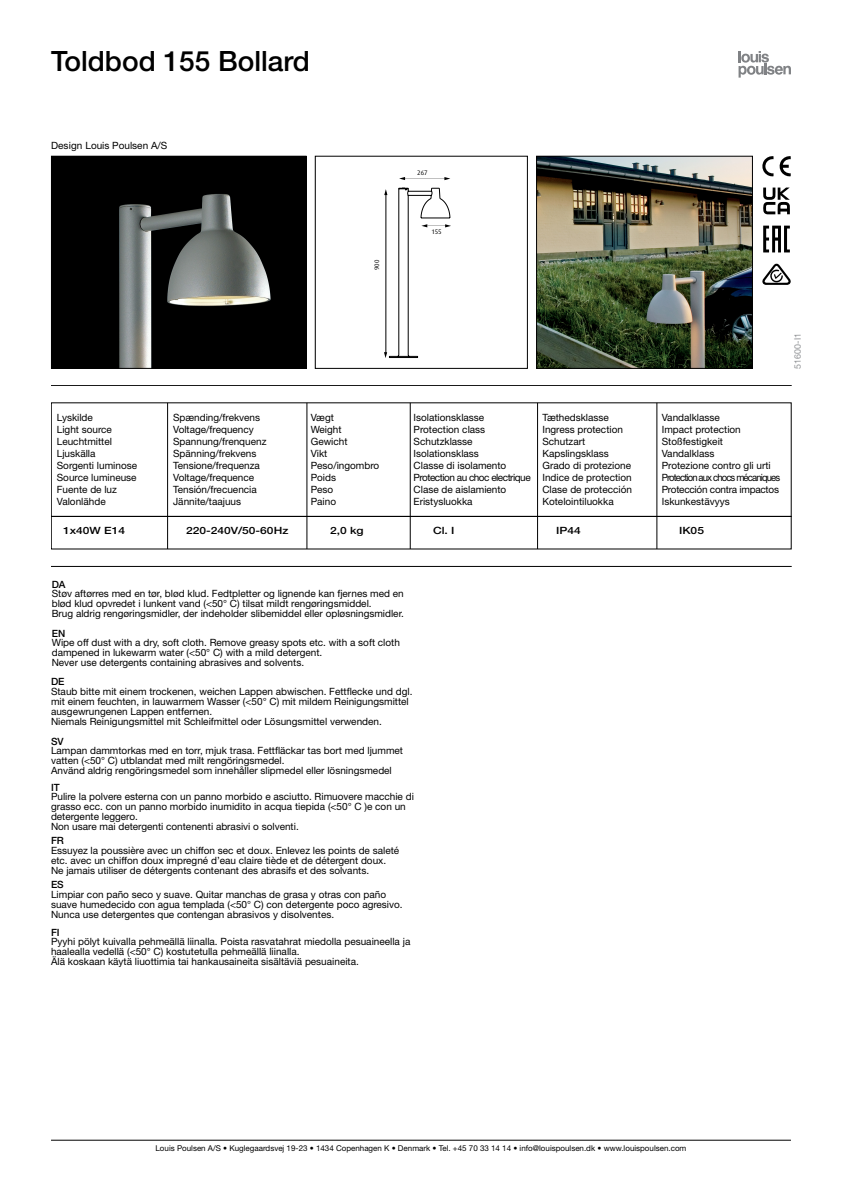
<style>
.page{position:relative;width:842px;height:1191px;background:#fff}
.page>*{position:absolute;margin:0;border:0;box-sizing:border-box;transform-origin:0 0}
.t1{font:500 28px "Helvetica Neue LT Std";color:#000}
.t2{font:10px/12px "Helvetica Neue LT Std";color:#000}
.t3{font:500 10px "Helvetica Neue LT Std";color:#000;scale:1.2 1}
.t4{font:500 10px "Helvetica Neue LT Std";color:#000}
.t5{font:9px "Helvetica Neue LT Std";color:#939598}
.t6{font:8px "Helvetica Neue LT Std";color:#000}
.t7{font:6.6px "Dax";color:#000}
</style>
<div class="page">
<svg style="left:738px;top:51px;width:53px;height:27px"></svg>
<hr style="left:51px;top:1140px;width:740px;height:1px;background:#000">
<hr style="left:51px;top:385px;width:740px;height:1px;background:#000">
<hr style="left:167px;top:403px;width:1px;height:113px;background:#000">
<hr style="left:307px;top:403px;width:1px;height:113px;background:#000">
<hr style="left:410px;top:403px;width:1px;height:113px;background:#000">
<hr style="left:537px;top:403px;width:1px;height:113px;background:#000">
<hr style="left:657px;top:403px;width:1px;height:113px;background:#000">
<hr style="left:51px;top:566px;width:740px;height:1px;background:#000">
<svg style="left:51px;top:516px;width:740px;height:33px"></svg>
<img style="left:53px;top:158px;width:251px;height:209px">
<div style="left:51px;top:156px;width:255px;height:213px;border:1px solid #000"></div>
<svg style="left:399px;top:177px;width:6px;height:3px"></svg>
<svg style="left:444px;top:177px;width:6px;height:3px"></svg>
<svg style="left:384px;top:187px;width:67px;height:171px"></svg>
<div style="left:315px;top:156px;width:213px;height:213px;border:1px solid #000"></div>
<img style="left:538px;top:158px;width:213px;height:209px">
<div style="left:536px;top:156px;width:217px;height:213px;border:1px solid #000"></div>
<svg style="left:779px;top:156px;width:12px;height:20px"></svg>
<svg style="left:762px;top:156px;width:11px;height:20px"></svg>
<svg style="left:763px;top:187px;width:27px;height:27px"></svg>
<svg style="left:763px;top:226px;width:27px;height:26px"></svg>
<svg style="left:762px;top:264px;width:29px;height:21px"></svg>
<h1 class="t1" style="left:51px;top:44px;width:260px">Toldbod 155 Bollard</h1>
<p class="t2" style="left:51px;top:139px;width:118px">Design Louis Poulsen A/S</p>
<p class="t7" style="left:373px;top:270px;width:12px;rotate:-90deg">900</p>
<p class="t7" style="left:417px;top:169px;width:12px">267</p>
<p class="t7" style="left:431px;top:228px;width:12px">155</p>
<p class="t5" style="left:792px;top:369px;width:38px;rotate:-90deg">51600-I1</p>
<p class="t2" style="left:57px;top:411px;width:82px">Lyskilde<br>Light source<br>Leuchtmittel<br>Ljuskälla<br>Sorgenti luminose<br>Source lumineuse<br>Fuente de luz<br>Valonlähde</p>
<p class="t2" style="left:173px;top:411px;width:95px">Spænding/frekvens<br>Voltage/frequency<br>Spannung/frenquenz<br>Spänning/frekvens<br>Tensione/frequenza<br>Voltage/frequence<br>Tensión/frecuencia<br>Jännite/taajuus</p>
<p class="t2" style="left:311px;top:411px;width:70px">Vægt<br>Weight<br>Gewicht<br>Vikt<br>Peso/ingombro<br>Poids<br>Peso<br>Paino</p>
<p class="t2" style="left:542px;top:411px;width:91px">Tæthedsklasse<br>Ingress protection<br>Schutzart<br>Kapslingsklass<br>Grado di protezione<br>Indice de protection<br>Clase de protección<br>Kotelointiluokka</p>
<p class="t2" style="left:662px;top:411px;width:120px">Vandalklasse<br>Impact protection<br>Stoßfestigkeit<br>Vandalklass<br>Protezione contro gli urti<br>Protection aux chocs mécaniques<br>Protección contra impactos<br>Iskunkestävyys</p>
<p class="t2" style="left:414px;top:411px;width:119px">Isolationsklasse<br>Protection class<br>Schutzklasse<br>Isolationsklass<br>Classe di isolamento<br>Protection au choc electrique<br>Clase de aislamiento<br>Eristysluokka</p>
<p class="t3" style="left:63px;top:524px;width:53px">1x40W E14</p>
<p class="t3" style="left:186px;top:524px;width:87px">220-240V/50-60Hz</p>
<p class="t3" style="left:330px;top:524px;width:29px">2,0 kg</p>
<p class="t3" style="left:433px;top:524px;width:19px">Cl. I</p>
<p class="t3" style="left:556px;top:524px;width:22px">IP44</p>
<p class="t3" style="left:679px;top:524px;width:22px">IK05</p>
<p class="t4" style="left:52px;top:579px;width:15px">DA</p>
<p class="t2" style="left:52px;top:588px;width:354px;line-height:10px">Støv aftørres med en tør, blød klud. Fedtpletter og lignende kan fjernes med en blød klud opvredet i lunkent vand (&lt;50° C) tilsat mildt rengøringsmiddel.<br>Brug aldrig rengøringsmidler, der indeholder slibemiddel eller opløsningsmidler.</p>
<p class="t4" style="left:52px;top:627px;width:15px">EN</p>
<p class="t2" style="left:52px;top:637px;width:350px;line-height:10px">Wipe off dust with a dry, soft cloth. Remove greasy spots etc. with a soft cloth dampened in lukewarm water (&lt;50° C) with a mild detergent.<br>Never use detergents containing abrasives and solvents.</p>
<p class="t4" style="left:51px;top:675px;width:15px">DE</p>
<p class="t2" style="left:51px;top:686px;width:363px;line-height:10px">Staub bitte mit einem trockenen, weichen Lappen abwischen. Fettflecke und dgl. mit einem feuchten, in lauwarmem Wasser (&lt;50° C) mit mildem Reinigungsmittel ausgewrungenen Lappen entfernen.<br>Niemals Reinigungsmittel mit Schleifmittel oder Lösungsmittel verwenden.</p>
<p class="t4" style="left:51px;top:735px;width:14px">SV</p>
<p class="t2" style="left:51px;top:745px;width:354px;line-height:10px">Lampan dammtorkas med en torr, mjuk trasa. Fettfläckar tas bort med ljummet vatten (&lt;50° C) utblandat med milt rengöringsmedel.<br>Använd aldrig rengöringsmedel som innehåller slipmedel eller lösningsmedel</p>
<p class="t4" style="left:51px;top:781px;width:10px">IT</p>
<p class="t2" style="left:51px;top:791px;width:364px;line-height:10px">Pulire la polvere esterna con un panno morbido e asciutto. Rimuovere macchie di grasso ecc. con un panno morbido inumidito in acqua tiepida (&lt;50° C )e con un detergente leggero.<br>Non usare mai detergenti contenenti abrasivi o solventi.</p>
<p class="t4" style="left:51px;top:834px;width:14px">FR</p>
<p class="t2" style="left:51px;top:844px;width:350px;line-height:10px">Essuyez la poussière avec un chiffon sec et doux. Enlevez les points de saleté etc. avec un chiffon doux impregné d’eau claire tiède et de détergent doux.<br>Ne jamais utiliser de détergents contenant des abrasifs et des solvants.</p>
<p class="t4" style="left:51px;top:878px;width:14px">ES</p>
<p class="t2" style="left:51px;top:889px;width:353px;line-height:10px">Limpiar con paño seco y suave. Quitar manchas de grasa y otras con paño suave humedecido con agua templada (&lt;50° C) con detergente poco agresivo.<br>Nunca use detergentes que contengan abrasivos y disolventes.</p>
<p class="t4" style="left:51px;top:926px;width:10px">FI</p>
<p class="t2" style="left:51px;top:936px;width:361px;line-height:10px">Pyyhi pölyt kuivalla pehmeällä liinalla. Poista rasvatahrat miedolla pesuaineella ja haalealla vedellä (&lt;50° C) kostutetulla pehmeällä liinalla.<br>Älä koskaan käytä liuottimia tai hankausaineita sisältäviä pesuaineita.</p>
<p class="t6" style="left:155px;top:1143px;width:532px">Louis Poulsen A/S • Kuglegaardsvej 19-23 • 1434 Copenhagen K • Denmark • Tel. +45 70 33 14 14 • info@louispoulsen.dk • www.louispoulsen.com</p>
</div>
